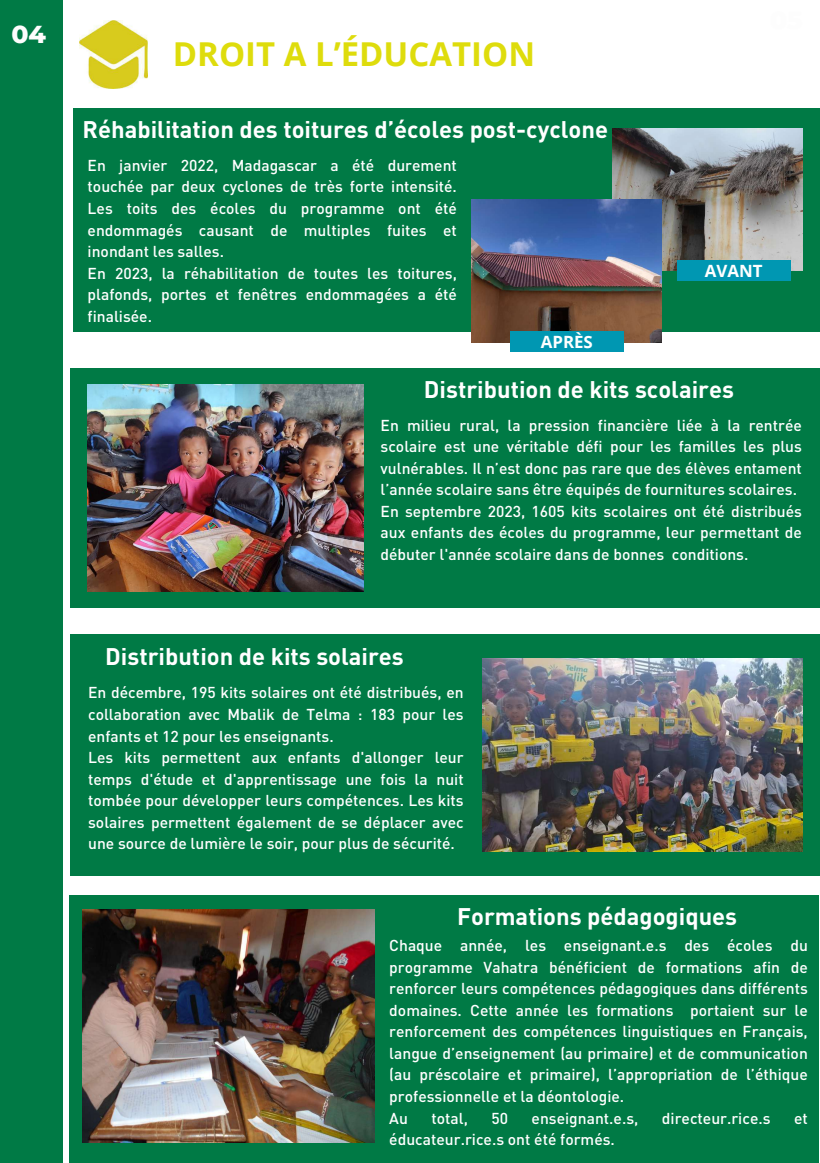
<style>
.page{position:relative;width:820px;height:1163px;background:#fff}
.page>*{position:absolute;margin:0;border:0;box-sizing:border-box;transform-origin:0 0}
.t1{font:700 32.94px "Open Sans";color:#dedc0c}
.t2{font:800 25px "Montserrat";color:#fdfdfd}
.t3{font:700 23.75px "DIN Pro";color:#fff}
.t4{font:700 16.88px "Open Sans";color:#fff}
.t5{font:500 15.62px/21.6px "DIN Pro";color:#fff}
</style>
<div class="page">
<div style="left:70px;top:368px;width:749px;height:239px;background:#007a45"></div>
<div style="left:0;top:0;width:62px;height:1162px;background:#007a45"></div>
<img style="left:79px;top:20px;width:68px;height:68px">
<div style="left:70px;top:634px;width:749px;height:241px;background:#007a45"></div>
<div style="left:69px;top:895px;width:750px;height:267px;background:#007a45"></div>
<div style="left:73px;top:108px;width:746px;height:223px;background:#007a45"></div>
<img style="left:88px;top:385px;width:275px;height:206px">
<img style="left:482px;top:658px;width:319px;height:194px">
<img style="left:612px;top:128px;width:190px;height:143px">
<img style="left:472px;top:199px;width:189px;height:143px">
<div style="left:676px;top:260px;width:114px;height:21px;background:#0097b2"></div>
<div style="left:510px;top:331px;width:113px;height:21px;background:#0097b2"></div>
<img style="left:83px;top:909px;width:292px;height:233px">
<h2 class="t2" style="left:11px;top:19px;width:36px">04</h2>
<h1 class="t1" style="left:173px;top:31px;width:363px">DROIT A L’ÉDUCATION</h1>
<h3 class="t3" style="left:83px;top:113px;width:527px">Réhabilitation des toitures d’écoles post-cyclone</h3>
<p class="t5" style="left:88px;top:154px;width:371px">En janvier 2022, Madagascar a été durement touchée par deux cyclones de très forte intensité.<br>Les toits des écoles du programme ont été endommagés causant de multiples fuites et inondant les salles.<br>En 2023, la réhabilitation de toutes les toitures, plafonds, portes et fenêtres endommagées a été finalisée.</p>
<p class="t4" style="left:540px;top:330px;width:54px">APRÈS</p>
<p class="t4" style="left:704px;top:259px;width:59px">AVANT</p>
<h3 class="t3" style="left:424px;top:374px;width:311px">Distribution de kits scolaires</h3>
<p class="t5" style="left:380px;top:413px;width:423px">En milieu rural, la pression financière liée à la rentrée scolaire est une véritable défi pour les familles les plus vulnérables. Il n’est donc pas rare que des élèves entament l’année scolaire sans être équipés de fournitures scolaires.<br>En septembre 2023, 1605 kits scolaires ont été distribués aux enfants des écoles du programme, leur permettant de débuter l'année scolaire dans de bonnes conditions.</p>
<h3 class="t3" style="left:105px;top:641px;width:300px">Distribution de kits solaires</h3>
<p class="t5" style="left:88px;top:681px;width:377px">En décembre, 195 kits solaires ont été distribués, en collaboration avec Mbalik de Telma : 183 pour les enfants et 12 pour les enseignants.<br>Les kits permettent aux enfants d'allonger leur temps d'étude et d'apprentissage une fois la nuit tombée pour développer leurs compétences. Les kits solaires permettent également de se déplacer avec une source de lumière le soir, pour plus de sécurité.</p>
<h3 class="t3" style="left:457px;top:901px;width:281px">Formations pédagogiques</h3>
<p class="t5" style="left:389px;top:934px;width:420px">Chaque année, les enseignant.e.s des écoles du programme Vahatra bénéficient de formations afin de renforcer leurs compétences pédagogiques dans différents domaines. Cette année les formations portaient sur le renforcement des compétences linguistiques en Français, langue d’enseignement (au primaire) et de communication (au préscolaire et primaire), l’appropriation de l’éthique professionnelle et la déontologie.<br>Au</p>
<p class="t5" style="left:431px;top:1106px;width:38px">total,</p>
<p class="t5" style="left:491px;top:1106px;width:18px">50</p>
<p class="t5" style="left:531px;top:1106px;width:108px">enseignant.e.s,</p>
<p class="t5" style="left:661px;top:1106px;width:110px">directeur.rice.s</p>
<p class="t5" style="left:794px;top:1106px;width:15px">et</p>
<p class="t5" style="left:389px;top:1128px;width:227px">éducateur.rice.s ont été formés.</p>
</div>
